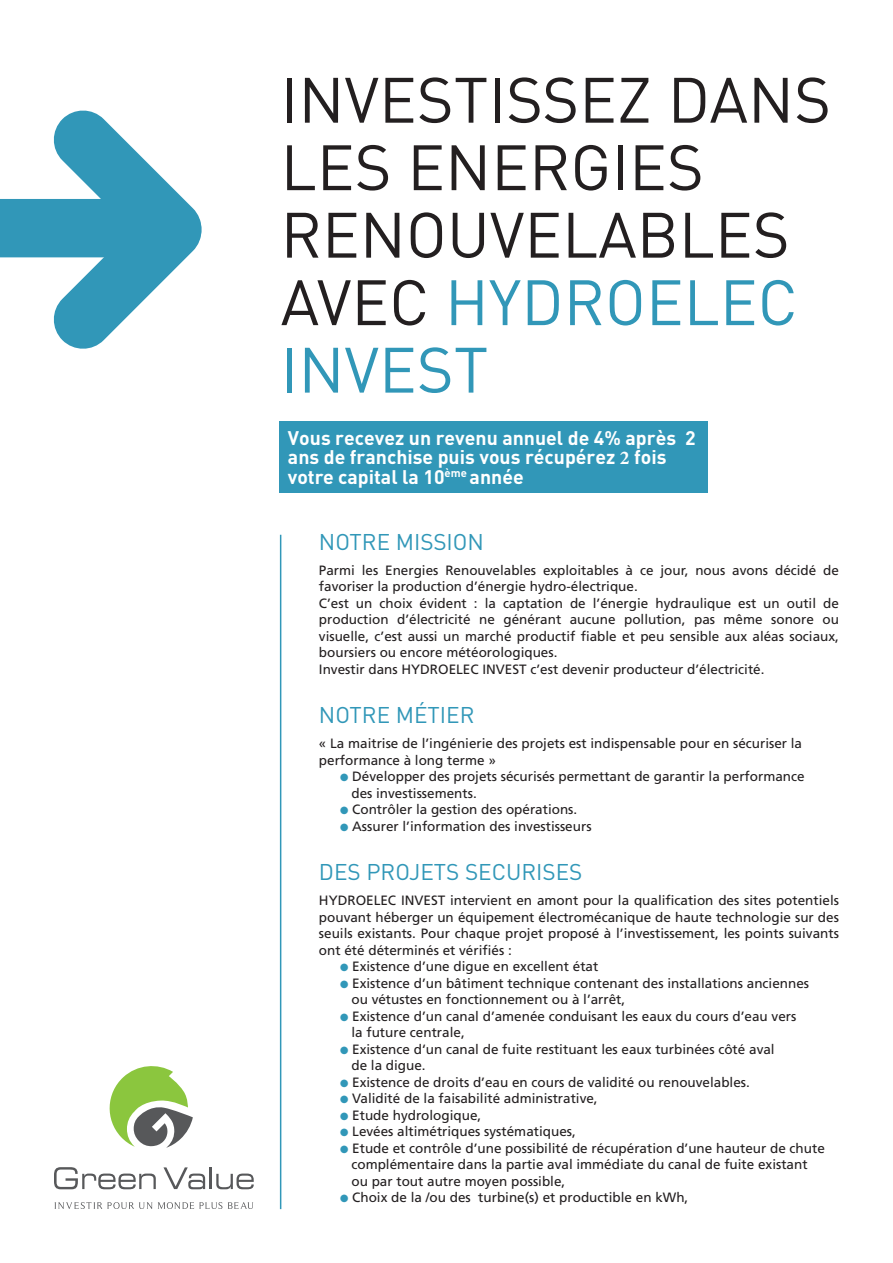
<style>
.page{position:relative;width:893px;height:1263px;background:#fff}
.page>*{position:absolute;margin:0;border:0;box-sizing:border-box;transform-origin:0 0}
.t1{font:63px/67.5px "DIN";color:#231f20}
.t2{font:22.5px "DIN";color:#3197b8}
.t3{font:700 19.5px/19.5px "DIN";color:#fff}
.t4{font:13.5px/16.5px "Frutiger";color:#231f20}
.s1{color:#3197b8}
.s2{font-family:"Minion Pro"}
</style>
<div class="page">
<hr style="left:280px;top:535px;width:1px;height:674px;background:#3197b8">
<svg style="left:54px;top:1202px;width:168px;height:7px"></svg>
<svg style="left:228px;top:1202px;width:25px;height:7px"></svg>
<svg style="left:54px;top:1167px;width:102px;height:22px"></svg>
<svg style="left:163px;top:1167px;width:42px;height:22px"></svg>
<hr style="left:209px;top:1167px;width:3px;height:22px;background:#57585a">
<svg style="left:216px;top:1173px;width:38px;height:16px"></svg>
<svg style="left:109px;top:1066px;width:84px;height:82px"></svg>
<svg style="left:0;top:110px;width:202px;height:239px"></svg>
<div style="left:279px;top:421px;width:428px;height:72px;background:#3197b8"></div>
<h1 class="t1" style="left:281px;top:65px;width:552px">INVESTISSEZ DANS<br>LES ENERGIES<br>RENOUVELABLES<br>AVEC <span class="s1">HYDROELEC<br>INVEST</span></h1>
<h3 class="t3" style="left:288px;top:427px;width:409px">Vous recevez un revenu annuel de 4% après 2 ans de franchise puis vous récupérez <span class="s2">2</span> fois votre capital la 10<sup>ème</sup> année</h3>
<h2 class="t2" style="left:319px;top:528px;width:167px">NOTRE MISSION</h2>
<p class="t4" style="left:319px;top:562px;width:522px">Parmi les Energies Renouvelables exploitables à ce jour, nous avons décidé de favoriser la production d’énergie hydro-électrique.<br>C’est un choix évident : la captation de l’énergie hydraulique est un outil de production d’électricité ne générant aucune pollution, pas même sonore ou visuelle, c’est aussi un marché productif fiable et peu sensible aux aléas sociaux, boursiers ou encore météorologiques.<br>Investir dans HYDROELEC INVEST c’est devenir producteur d’électricité.</p>
<h2 class="t2" style="left:319px;top:701px;width:157px">NOTRE MÉTIER</h2>
<p class="t4" style="left:319px;top:735px;width:485px">« La maitrise de l’ingénierie des projets est indispensable pour en sécuriser la performance à long terme »</p>
<p class="t4" style="left:351px;top:768px;width:455px;text-indent:-11px"><span class="s1">●</span> Développer des projets sécurisés permettant de garantir la performance des investissements.</p>
<p class="t4" style="left:340px;top:801px;width:239px"><span class="s1">●</span> Contrôler la gestion des opérations.</p>
<p class="t4" style="left:340px;top:818px;width:253px"><span class="s1">●</span> Assurer l’information des investisseurs</p>
<h2 class="t2" style="left:319px;top:858px;width:265px">DES PROJETS SECURISES</h2>
<p class="t4" style="left:319px;top:892px;width:522px;text-align:justify">HYDROELEC INVEST intervient en amont pour la qualification des sites potentiels pouvant héberger un équipement électromécanique de haute technologie sur des seuils existants. Pour chaque projet proposé à l’investissement, les points suivants ont été déterminés et vérifiés :</p>
<p class="t4" style="left:340px;top:958px;width:260px"><span class="s1">●</span> Existence d’une digue en excellent état</p>
<p class="t4" style="left:351px;top:975px;width:459px;text-indent:-11px"><span class="s1">●</span> Existence d’un bâtiment technique contenant des installations anciennes ou vétustes en fonctionnement ou à l’arrêt,</p>
<p class="t4" style="left:351px;top:1008px;width:446px;text-indent:-11px"><span class="s1">●</span> Existence d’un canal d’amenée conduisant les eaux du cours d’eau vers la future centrale,</p>
<p class="t4" style="left:351px;top:1041px;width:425px;text-indent:-11px"><span class="s1">●</span> Existence d‘un canal de fuite restituant les eaux turbinées côté aval de la digue.</p>
<p class="t4" style="left:340px;top:1074px;width:411px"><span class="s1">●</span> Existence de droits d’eau en cours de validité ou renouvelables.</p>
<p class="t4" style="left:340px;top:1090px;width:259px"><span class="s1">●</span> Validité de la faisabilité administrative,</p>
<p class="t4" style="left:340px;top:1107px;width:143px"><span class="s1">●</span> Etude hydrologique,</p>
<p class="t4" style="left:340px;top:1123px;width:237px"><span class="s1">●</span> Levées altimétriques systématiques,</p>
<p class="t4" style="left:351px;top:1140px;width:475px;text-indent:-11px"><span class="s1">●</span> Etude et contrôle d’une possibilité de récupération d’une hauteur de chute complémentaire dans la partie aval immédiate du canal de fuite existant ou par tout autre moyen possible,</p>
<p class="t4" style="left:340px;top:1189px;width:350px"><span class="s1">●</span> Choix de la /ou des turbine(s) et productible en kWh,</p>
</div>
